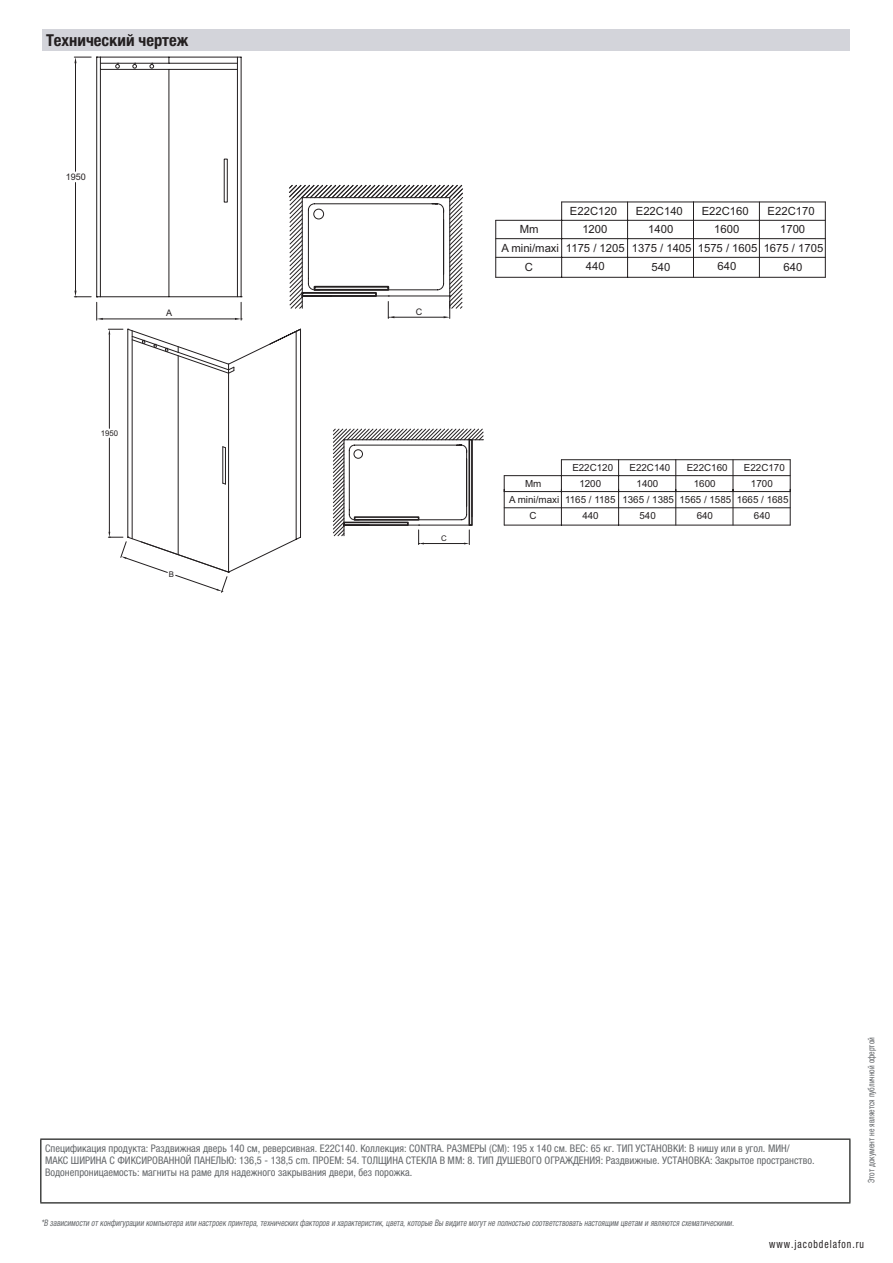
<style>
.page{position:relative;width:893px;height:1263px;background:#fff}
.page>*{position:absolute;margin:0;border:0;box-sizing:border-box;transform-origin:0 0}
.t1{font:700 condensed 16.5px "Helvetica Neue LTCYR";color:#231f20}
.t2{font:11.25px/19px "Arial";color:#231f20;text-align:center}
.t3{font:condensed 11.25px "Helvetica Neue LTCYR";letter-spacing:.1em;color:#231f20;scale:.87 1}
.t4{font:condensed 10.5px/12px "Helvetica Neue LTCYR";color:#626568}
.t5{font:9.75px "Arial";color:#231f20}
.t6{font:italic condensed 9px "Helvetica Neue LTCYR";color:#626568;scale:.87 1}
.t7{font:condensed 9px "Helvetica Neue LTCYR";color:#626568;scale:.87 1}
.t8{font:9px "Arial";color:#231f20}
.t9{font:7.8px "Arial";color:#231f20}
</style>
<div class="page">
<div style="left:42px;top:29px;width:808px;height:21px;background:#d3d4da"></div>
<hr style="left:496px;top:220px;width:329px;height:1px;background:#231f20">
<hr style="left:627px;top:202px;width:1px;height:75px;background:#231f20">
<hr style="left:496px;top:238px;width:329px;height:1px;background:#231f20">
<hr style="left:496px;top:257px;width:329px;height:1px;background:#231f20">
<hr style="left:496px;top:277px;width:329px;height:1px;background:#231f20">
<hr style="left:561px;top:202px;width:1px;height:75px;background:#231f20">
<hr style="left:495px;top:220px;width:1px;height:57px;background:#231f20">
<hr style="left:562px;top:201px;width:131px;height:1px;background:#231f20">
<hr style="left:693px;top:202px;width:1px;height:75px;background:#231f20">
<hr style="left:759px;top:202px;width:1px;height:75px;background:#231f20">
<hr style="left:693px;top:201px;width:132px;height:1px;background:#231f20">
<hr style="left:825px;top:202px;width:1px;height:75px;background:#231f20">
<hr style="left:97px;top:57px;width:144px;height:1px;background:#231f20">
<hr style="left:169px;top:63px;width:68px;height:1px;background:#231f20">
<hr style="left:100px;top:69px;width:137px;height:1px;background:#231f20">
<hr style="left:241px;top:57px;width:1px;height:240px;background:#231f20">
<hr style="left:97px;top:296px;width:144px;height:1px;background:#231f20">
<hr style="left:96px;top:57px;width:1px;height:240px;background:#231f20">
<hr style="left:100px;top:57px;width:1px;height:240px;background:#231f20">
<hr style="left:169px;top:69px;width:1px;height:228px;background:#231f20">
<div style="left:224px;top:159px;width:4px;height:43px;border:1px solid #231f20"></div>
<hr style="left:103px;top:319px;width:132px;height:1px;background:#231f20">
<svg style="left:235px;top:296px;width:7px;height:24px"></svg>
<hr style="left:75px;top:63px;width:1px;height:108px;background:#231f20">
<hr style="left:75px;top:183px;width:1px;height:108px;background:#231f20">
<svg style="left:74px;top:57px;width:17px;height:6px"></svg>
<svg style="left:74px;top:291px;width:29px;height:29px"></svg>
<hr style="left:100px;top:63px;width:69px;height:1px;background:#231f20">
<svg style="left:115px;top:63px;width:5px;height:5px"></svg>
<svg style="left:132px;top:63px;width:5px;height:5px"></svg>
<svg style="left:150px;top:63px;width:4px;height:5px"></svg>
<svg style="left:289px;top:185px;width:174px;height:134px"></svg>
<hr style="left:237px;top:57px;width:1px;height:240px;background:#231f20">
<div style="left:301px;top:292px;width:76px;height:5px;border:2px solid #231f20"></div>
<div style="left:314px;top:286px;width:75px;height:5px;border:2px solid #231f20"></div>
<hr style="left:504px;top:475px;width:286px;height:1px;background:#231f20">
<hr style="left:618px;top:460px;width:1px;height:32px;background:#231f20">
<hr style="left:618px;top:489px;width:1px;height:36px;background:#231f20">
<hr style="left:504px;top:491px;width:286px;height:1px;background:#231f20">
<hr style="left:504px;top:525px;width:286px;height:1px;background:#231f20">
<hr style="left:561px;top:460px;width:1px;height:32px;background:#231f20">
<hr style="left:561px;top:489px;width:1px;height:36px;background:#231f20">
<svg style="left:504px;top:476px;width:1px;height:13px"></svg>
<hr style="left:504px;top:489px;width:1px;height:36px;background:#231f20">
<hr style="left:561px;top:459px;width:115px;height:1px;background:#231f20">
<hr style="left:504px;top:507px;width:286px;height:1px;background:#231f20">
<hr style="left:675px;top:460px;width:1px;height:32px;background:#231f20">
<hr style="left:675px;top:489px;width:1px;height:36px;background:#231f20">
<hr style="left:733px;top:460px;width:1px;height:32px;background:#231f20">
<hr style="left:733px;top:489px;width:1px;height:36px;background:#231f20">
<hr style="left:676px;top:459px;width:114px;height:1px;background:#231f20">
<hr style="left:790px;top:460px;width:1px;height:32px;background:#231f20">
<hr style="left:790px;top:489px;width:1px;height:36px;background:#231f20">
<svg style="left:217px;top:589px;width:6px;height:3px"></svg>
<svg style="left:230px;top:329px;width:240px;height:216px"></svg>
<svg style="left:333px;top:428px;width:151px;height:108px"></svg>
<svg style="left:108px;top:329px;width:122px;height:244px"></svg>
<div style="left:468px;top:439px;width:5px;height:87px;border:2px solid #231f20"></div>
<div style="left:343px;top:522px;width:66px;height:4px;border:2px solid #231f20"></div>
<div style="left:354px;top:516px;width:65px;height:5px;border:2px solid #231f20"></div>
<hr style="left:40px;top:1138px;width:810px;height:2px;background:#040503">
<hr style="left:40px;top:1140px;width:1px;height:62px;background:#040503">
<hr style="left:849px;top:1140px;width:1px;height:62px;background:#040503">
<hr style="left:40px;top:1202px;width:810px;height:1px;background:#040503">
<h1 class="t1" style="left:46px;top:31px;width:144px">Технический чертеж</h1>
<p class="t8" style="left:66px;top:171px;width:22px">1950</p>
<p class="t9" style="left:101px;top:428px;width:19px">1950</p>
<p class="t8" style="left:166px;top:307px;width:8px">A</p>
<p class="t8" style="left:416px;top:306px;width:8px">C</p>
<p class="t9" style="left:169px;top:569px;width:7px">B</p>
<p class="t9" style="left:441px;top:533px;width:7px">C</p>
<p class="t2" style="left:570px;top:202px;width:49px">E22C120</p>
<p class="t2" style="left:636px;top:202px;width:49px">E22C140</p>
<p class="t2" style="left:702px;top:202px;width:49px">E22C160</p>
<p class="t2" style="left:768px;top:202px;width:49px">E22C170</p>
<p class="t2" style="left:520px;top:220px;width:20px">Mm</p>
<p class="t2" style="left:582px;top:220px;width:27px">1200</p>
<p class="t2" style="left:648px;top:220px;width:27px">1400</p>
<p class="t2" style="left:501px;top:238px;width:59px">A mini/maxi<br>C</p>
<p class="t2" style="left:714px;top:220px;width:27px">1600</p>
<p class="t2" style="left:780px;top:220px;width:27px">1700</p>
<p class="t2" style="left:718px;top:257px;width:20px">640</p>
<p class="t2" style="left:783px;top:257px;width:20px">640</p>
<p class="t2" style="left:566px;top:239px;width:127px">1175 / 1205 1375 / 1405</p>
<p class="t2" style="left:698px;top:239px;width:127px">1575 / 1605 1675 / 1705</p>
<p class="t2" style="left:586px;top:257px;width:20px">440</p>
<p class="t2" style="left:652px;top:257px;width:20px">540</p>
<p class="t5" style="left:687px;top:461px;width:42px">E22C160</p>
<p class="t5" style="left:744px;top:461px;width:42px">E22C170</p>
<p class="t5" style="left:565px;top:493px;width:225px">1165 / 1185 1365 / 1385 1565 / 1585 1665 / 1685</p>
<p class="t5" style="left:572px;top:461px;width:42px">E22C120</p>
<p class="t5" style="left:629px;top:461px;width:42px">E22C140</p>
<p class="t5" style="left:525px;top:477px;width:18px">Mm</p>
<p class="t5" style="left:579px;top:477px;width:23px">1200</p>
<p class="t5" style="left:637px;top:477px;width:23px">1400</p>
<p class="t5" style="left:529px;top:510px;width:9px">C</p>
<p class="t5" style="left:582px;top:509px;width:18px">440</p>
<p class="t5" style="left:639px;top:510px;width:18px">540</p>
<p class="t5" style="left:694px;top:477px;width:23px">1600</p>
<p class="t5" style="left:751px;top:477px;width:23px">1700</p>
<p class="t5" style="left:697px;top:509px;width:18px">640</p>
<p class="t5" style="left:754px;top:510px;width:18px">640</p>
<p class="t5" style="left:509px;top:493px;width:52px">A mini/maxi</p>
<p class="t4" style="left:45px;top:1142px;width:771px">Спецификация продукта: Раздвижная дверь 140 см, реверсивная. E22C140. Коллекция: CONTRA. РАЗМЕРЫ (СМ): 195 x 140 см. ВЕС: 65 кг. ТИП УСТАНОВКИ: В нишу или в угол. МИН/<br>МАКС ШИРИНА С ФИКСИРОВАННОЙ ПАНЕЛЬЮ: 136,5 - 138,5 cm. ПРОЕМ: 54. ТОЛЩИНА СТЕКЛА В ММ: 8. ТИП ДУШЕВОГО ОГРАЖДЕНИЯ: Раздвижные. УСТАНОВКА: Закрытое пространство.<br>Водонепроницаемость: магниты на раме для надежного закрывания двери, без порожка.</p>
<p class="t6" style="left:41px;top:1218px;width:800px">*В зависимости отконфигурации компьютера или настроек принтера,техническихфакторов и характеристик,цвета,которые Вы видите могутне полностью соответствоватьнастоящим цветам и являются схематическими.</p>
<p class="t7" style="left:866px;top:1183px;width:169px;rotate:-90deg">Этот документ не является публичной офертой</p>
<p class="t3" style="left:769px;top:1237px;width:110px">www.jacobdelafon.ru</p>
</div>
